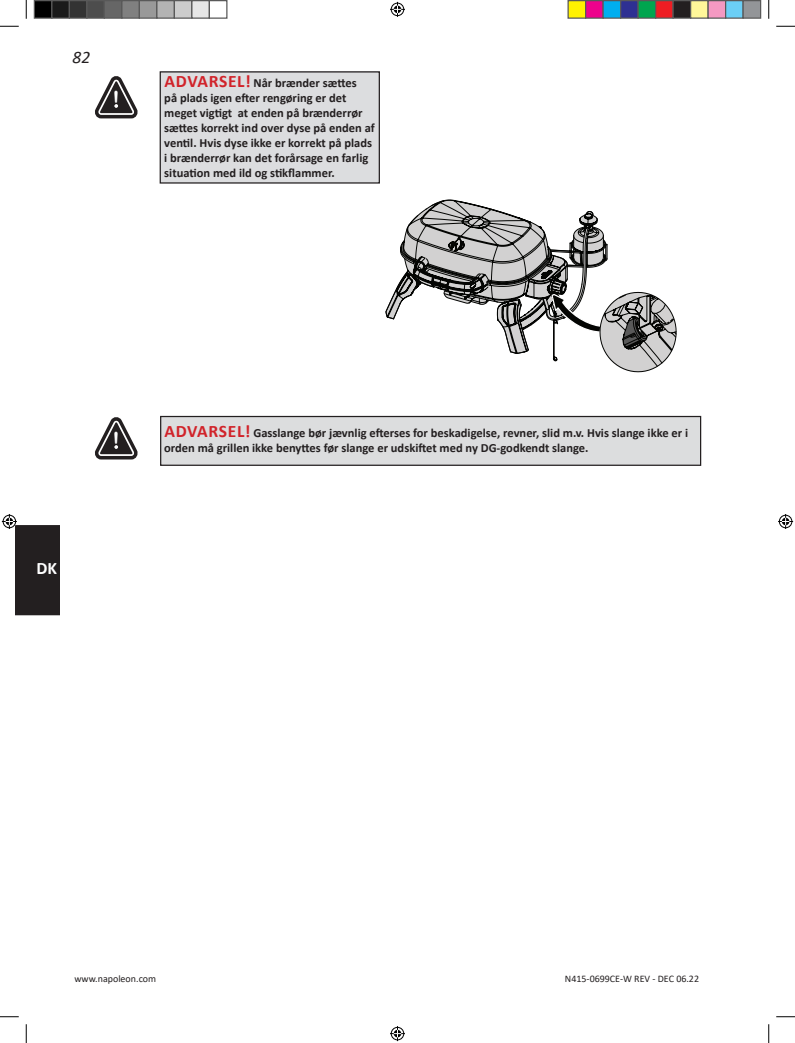
<style>
.page{position:relative;width:795px;height:1043px;background:#fff}
.page>*{position:absolute;margin:0;border:0;box-sizing:border-box;transform-origin:0 0}
.t1{font:700 26.88px "Courier New";color:#fff;scale:.75 1}
.t2{font:italic 17.5px "Calibri";color:#231f20}
.t3{font:700 17.5px "Calibri";color:#fff}
.Warning_-Caution{font:700 12.5px/15px "Calibri";color:#231f20}
.t4{font:10px "Calibri";color:#231f20}
.s1{font-size:17.5px;color:#d1232a}
</style>
<div class="page">
<div style="left:16px;top:526px;width:43px;height:88px;background:#231f20"></div>
<div style="left:15px;top:525px;width:45px;height:90px;border:1px solid #231f20"></div>
<div style="left:161px;top:416px;width:540px;height:49px;background:#dcddde"></div>
<div style="left:160px;top:416px;width:541px;height:50px;border:1px solid #231f20"></div>
<div style="left:160px;top:72px;width:219px;height:111px;background:#dcdddf"></div>
<div style="left:160px;top:71px;width:220px;height:113px;border:1px solid #231f20"></div>
<svg style="left:95px;top:417px;width:43px;height:43px"></svg>
<svg style="left:95px;top:76px;width:43px;height:43px"></svg>
<svg style="left:386px;top:199px;width:291px;height:173px"></svg>
<svg style="left:0;top:25px;width:19px;height:2px"></svg>
<svg style="left:776px;top:25px;width:19px;height:2px"></svg>
<svg style="left:0;top:1016px;width:19px;height:1px"></svg>
<svg style="left:776px;top:1016px;width:19px;height:1px"></svg>
<svg style="left:25px;top:0;width:2px;height:19px"></svg>
<svg style="left:25px;top:1024px;width:2px;height:18px"></svg>
<svg style="left:768px;top:0;width:2px;height:19px"></svg>
<svg style="left:768px;top:1024px;width:2px;height:18px"></svg>
<svg style="left:390px;top:2px;width:15px;height:15px"></svg>
<svg style="left:390px;top:1026px;width:15px;height:15px"></svg>
<svg style="left:2px;top:514px;width:15px;height:15px"></svg>
<svg style="left:778px;top:514px;width:15px;height:15px"></svg>
<div style="left:34px;top:1px;width:18px;height:17px;background:#000"></div>
<div style="left:34px;top:0;width:18px;height:19px;border:1px solid #595959"></div>
<div style="left:52px;top:1px;width:17px;height:17px;background:#1a1a1a"></div>
<div style="left:51px;top:0;width:19px;height:19px;border:1px solid #595959"></div>
<div style="left:69px;top:1px;width:18px;height:17px;background:#333"></div>
<div style="left:69px;top:0;width:19px;height:19px;border:1px solid #595959"></div>
<div style="left:87px;top:1px;width:17px;height:17px;background:#4d4d4d"></div>
<div style="left:86px;top:0;width:19px;height:19px;border:1px solid #595959"></div>
<div style="left:104px;top:1px;width:18px;height:17px;background:#666"></div>
<div style="left:104px;top:0;width:18px;height:19px;border:1px solid #595959"></div>
<div style="left:122px;top:1px;width:17px;height:17px;background:#808080"></div>
<div style="left:121px;top:0;width:19px;height:19px;border:1px solid #595959"></div>
<div style="left:139px;top:1px;width:18px;height:17px;background:#999"></div>
<div style="left:139px;top:0;width:19px;height:19px;border:1px solid #595959"></div>
<div style="left:157px;top:1px;width:17px;height:17px;background:#b3b3b3"></div>
<div style="left:156px;top:0;width:19px;height:19px;border:1px solid #595959"></div>
<div style="left:174px;top:1px;width:18px;height:17px;background:#ccc"></div>
<div style="left:174px;top:0;width:18px;height:19px;border:1px solid #595959"></div>
<div style="left:192px;top:1px;width:17px;height:17px;background:#e6e6e6"></div>
<div style="left:191px;top:0;width:19px;height:19px;border:1px solid #595959"></div>
<div style="left:209px;top:0;width:19px;height:19px;border:1px solid #595959"></div>
<div style="left:568px;top:1px;width:18px;height:17px;background:#fff101"></div>
<div style="left:568px;top:0;width:18px;height:19px;border:1px solid #595959"></div>
<div style="left:586px;top:1px;width:17px;height:17px;background:#ed028c"></div>
<div style="left:585px;top:0;width:19px;height:19px;border:1px solid #595959"></div>
<div style="left:603px;top:1px;width:18px;height:17px;background:#00aeef"></div>
<div style="left:602px;top:0;width:19px;height:19px;border:1px solid #595959"></div>
<div style="left:621px;top:1px;width:17px;height:17px;background:#2e3092"></div>
<div style="left:620px;top:0;width:19px;height:19px;border:1px solid #595959"></div>
<div style="left:638px;top:1px;width:18px;height:17px;background:#00a54f"></div>
<div style="left:638px;top:0;width:18px;height:19px;border:1px solid #595959"></div>
<div style="left:656px;top:1px;width:17px;height:17px;background:#ee1d23"></div>
<div style="left:655px;top:0;width:19px;height:19px;border:1px solid #595959"></div>
<div style="left:673px;top:1px;width:18px;height:17px;background:#231f20"></div>
<div style="left:672px;top:0;width:19px;height:19px;border:1px solid #595959"></div>
<div style="left:691px;top:1px;width:17px;height:17px;background:#fff79a"></div>
<div style="left:690px;top:0;width:19px;height:19px;border:1px solid #595959"></div>
<div style="left:708px;top:1px;width:18px;height:17px;background:#f499c2"></div>
<div style="left:708px;top:0;width:18px;height:19px;border:1px solid #595959"></div>
<div style="left:726px;top:1px;width:17px;height:17px;background:#6bcff6"></div>
<div style="left:725px;top:0;width:19px;height:19px;border:1px solid #595959"></div>
<div style="left:743px;top:1px;width:18px;height:17px;background:#939598"></div>
<div style="left:742px;top:0;width:19px;height:19px;border:1px solid #595959"></div>
<h2 class="t2" style="left:72px;top:45px;width:19px">82</h2>
<p class="t1" style="left:110px;top:82px;width:18px">!</p>
<p class="Warning_-Caution" style="left:164px;top:75px;width:212px"><span class="s1">ADVARSEL!</span> Når brænder sættes<br>på plads igen efter rengøring er det meget vigtigt at enden på brænderrør sættes korrekt ind over dyse på enden af ventil. Hvis dyse ikke er korrekt på plads i brænderrør kan det forårsage en farlig situation med ild og stikflammer.</p>
<h2 class="t3" style="left:36px;top:555px;width:22px">DK</h2>
<p class="Warning_-Caution" style="left:164px;top:425px;width:525px"><span class="s1">ADVARSEL!</span> Gasslange bør jævnlig efterses for beskadigelse, revner, slid m.v. Hvis slange ikke er i</p>
<p class="t1" style="left:110px;top:423px;width:18px">!</p>
<p class="Warning_-Caution" style="left:164px;top:440px;width:426px">orden må grillen ikke benyttes før slange er udskiftet med ny DG-godkendt slange.</p>
<p class="t4" style="left:74px;top:972px;width:83px">www.napoleon.com</p>
<p class="t4" style="left:565px;top:972px;width:136px">N415-0699CE-W REV - DEC 06.22</p>
</div>
